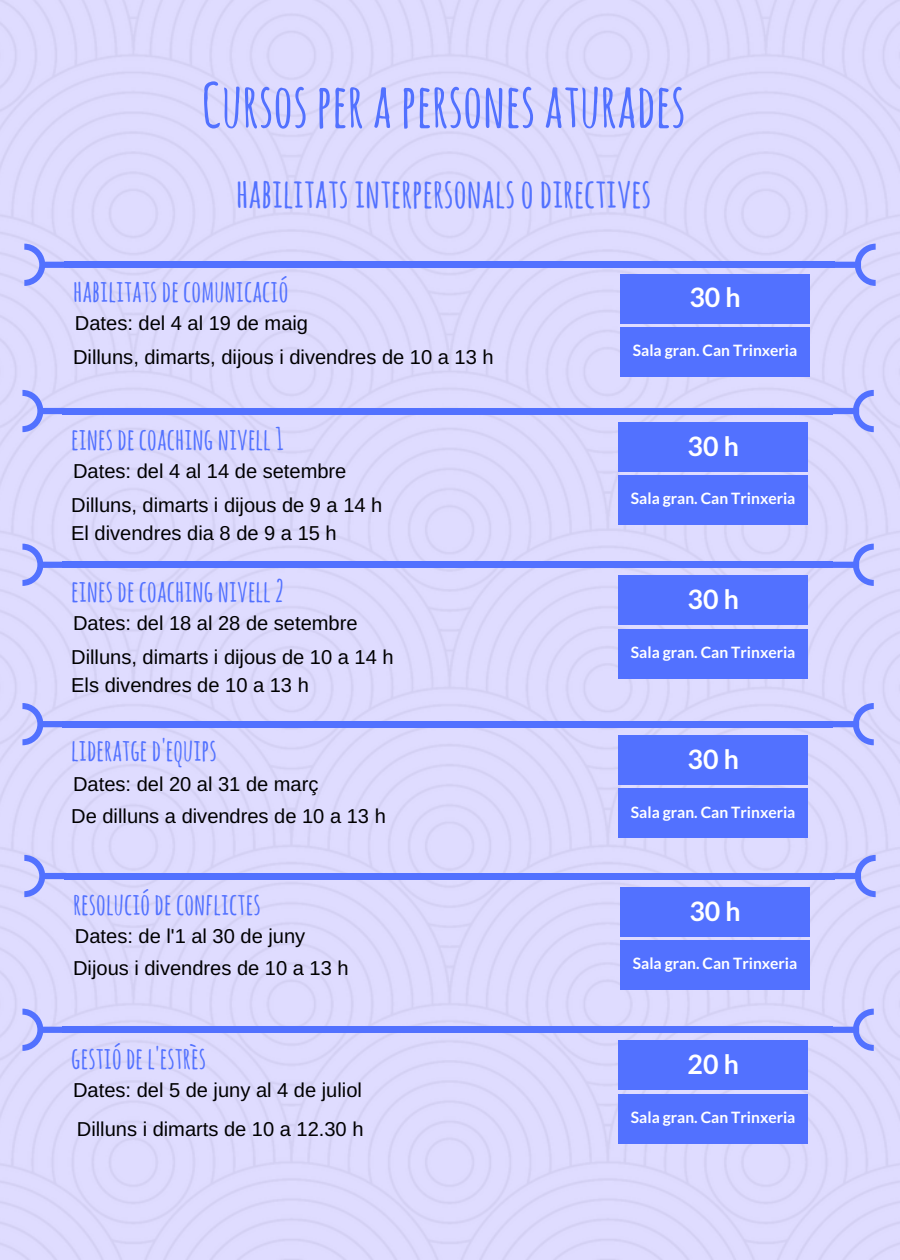
<style>
.page{position:relative;width:900px;height:1260px;background:#fff}
.page>*{position:absolute;margin:0;border:0;box-sizing:border-box;transform-origin:0 0}
.t1{font:700 60.5px "Amatic SC";color:#5271ff}
.t2{font:700 40.25px "Amatic SC";color:#5271ff}
.t3{font:700 30.25px "Amatic SC";color:#5271ff}
.t4{font:700 26.75px "Lato";letter-spacing:.095em;color:#fff}
.t5{font:20px/28px "Arimo";color:#000}
.t6{font:700 15.75px "Lato";color:#fff}
</style>
<div class="page">
<img style="left:0;top:0;width:900px;height:1260px">
<div style="left:64px;top:262px;width:771px;height:6px;background:#5271ff"></div>
<svg style="left:833px;top:244px;width:43px;height:42px;background:#b8befd"></svg>
<svg style="left:24px;top:244px;width:42px;height:42px;background:#b8befd"></svg>
<div style="left:621px;top:327px;width:189px;height:50px;background:#5271ff"></div>
<div style="left:621px;top:274px;width:189px;height:49px;background:#5271ff"></div>
<div style="left:63px;top:408px;width:770px;height:6px;background:#5271ff"></div>
<svg style="left:831px;top:390px;width:43px;height:42px;background:#b8befd"></svg>
<svg style="left:22px;top:390px;width:42px;height:42px;background:#b7bdfd"></svg>
<div style="left:619px;top:475px;width:189px;height:50px;background:#5271ff"></div>
<div style="left:619px;top:422px;width:189px;height:50px;background:#5271ff"></div>
<div style="left:63px;top:562px;width:770px;height:6px;background:#5271ff"></div>
<svg style="left:831px;top:544px;width:43px;height:42px;background:#b8befd"></svg>
<svg style="left:22px;top:544px;width:42px;height:42px;background:#b8bdfd"></svg>
<div style="left:619px;top:629px;width:189px;height:50px;background:#5271ff"></div>
<div style="left:619px;top:576px;width:189px;height:49px;background:#5271ff"></div>
<div style="left:63px;top:721px;width:770px;height:6px;background:#5271ff"></div>
<svg style="left:831px;top:703px;width:43px;height:42px;background:#b7bdfd"></svg>
<svg style="left:22px;top:703px;width:42px;height:42px;background:#b7bdfd"></svg>
<div style="left:619px;top:788px;width:189px;height:50px;background:#5271ff"></div>
<div style="left:619px;top:735px;width:189px;height:50px;background:#5271ff"></div>
<div style="left:64px;top:873px;width:771px;height:6px;background:#5271ff"></div>
<svg style="left:833px;top:855px;width:43px;height:42px;background:#b8befd"></svg>
<svg style="left:24px;top:855px;width:42px;height:42px;background:#b7bdfd"></svg>
<div style="left:621px;top:940px;width:189px;height:50px;background:#5271ff"></div>
<div style="left:621px;top:887px;width:189px;height:50px;background:#5271ff"></div>
<div style="left:63px;top:1027px;width:770px;height:6px;background:#5271ff"></div>
<svg style="left:831px;top:1009px;width:43px;height:42px;background:#b7bdfd"></svg>
<svg style="left:22px;top:1009px;width:42px;height:42px;background:#b7bdfd"></svg>
<div style="left:619px;top:1094px;width:189px;height:50px;background:#5271ff"></div>
<div style="left:619px;top:1041px;width:189px;height:49px;background:#5271ff"></div>
<h1 class="t1" style="left:202px;top:66px;width:486px">CURSOS PERAPERSONESATURADES</h1>
<h2 class="t2" style="left:236px;top:167px;width:417px">HABILITATS INTERPERSONALSODIRECTIVES</h2>
<h3 class="t3" style="left:73px;top:271px;width:217px">HABILITATSDE COMUNICACIÓ</h3>
<p class="t5" style="left:75px;top:309px;width:235px">Dates: del 4 al 19 de maig</p>
<h3 class="t4" style="left:689px;top:281px;width:53px">30h</h3>
<p class="t5" style="left:73px;top:343px;width:422px">Dilluns, dimarts, dijous i divendres de 10 a 13 h</p>
<h3 class="t3" style="left:71px;top:419px;width:214px">EINESDE COACHINGNIVELL1</h3>
<p class="t5" style="left:73px;top:457px;width:275px">Dates: del 4 al 14 de setembre</p>
<p class="t5" style="left:71px;top:491px;width:313px">Dilluns, dimarts i dijous de 9 a 14 h<br>El divendres dia 8 de 9 a 15 h</p>
<h3 class="t3" style="left:71px;top:571px;width:214px">EINESDE COACHINGNIVELL2</h3>
<p class="t5" style="left:73px;top:609px;width:286px">Dates: del 18 al 28 de setembre</p>
<p class="t5" style="left:71px;top:643px;width:324px">Dilluns, dimarts i dijous de 10 a 14 h<br>Els divendres de 10 a 13 h</p>
<h3 class="t3" style="left:71px;top:730px;width:147px">LIDERATGED'EQUIPS</h3>
<p class="t5" style="left:73px;top:770px;width:247px">Dates: del 20 al 31 de març</p>
<p class="t5" style="left:71px;top:802px;width:316px">De dilluns a divendres de 10 a 13 h</p>
<h3 class="t3" style="left:73px;top:884px;width:189px">RESOLUCIÓDE CONFLICTES</h3>
<p class="t5" style="left:75px;top:922px;width:232px">Dates: de l'1 al 30 de juny</p>
<p class="t5" style="left:73px;top:954px;width:277px">Dijous i divendres de 10 a 13 h</p>
<h3 class="t3" style="left:71px;top:1038px;width:136px">GESTIÓDE L'ESTRÈS</h3>
<p class="t5" style="left:73px;top:1076px;width:290px">Dates: del 5 de juny al 4 de juliol</p>
<p class="t5" style="left:77px;top:1115px;width:288px">Dilluns i dimarts de 10 a 12.30 h</p>
<p class="t6" style="left:633px;top:341px;width:166px">Sala gran. Can Trinxeria</p>
<h3 class="t4" style="left:688px;top:429px;width:53px">30h</h3>
<p class="t6" style="left:631px;top:489px;width:166px">Sala gran. Can Trinxeria</p>
<h3 class="t4" style="left:688px;top:583px;width:53px">30h</h3>
<p class="t6" style="left:631px;top:643px;width:166px">Sala gran. Can Trinxeria</p>
<h3 class="t4" style="left:688px;top:742px;width:53px">30h</h3>
<p class="t6" style="left:631px;top:802px;width:166px">Sala gran. Can Trinxeria</p>
<h3 class="t4" style="left:689px;top:894px;width:53px">30h</h3>
<p class="t6" style="left:633px;top:954px;width:166px">Sala gran. Can Trinxeria</p>
<h3 class="t4" style="left:688px;top:1048px;width:53px">20h</h3>
<p class="t6" style="left:631px;top:1108px;width:166px">Sala gran. Can Trinxeria</p>
</div>
